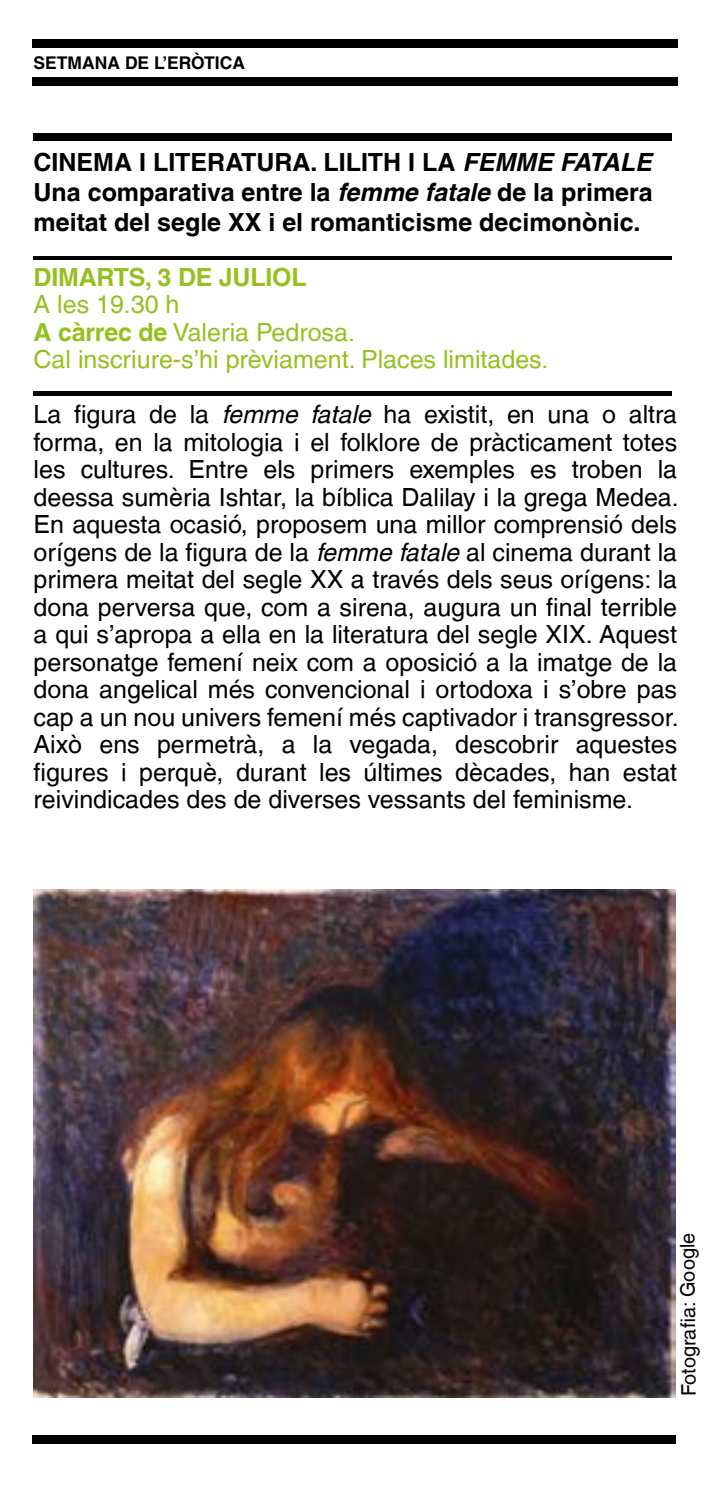
<style>
.page{position:relative;width:709px;height:1489px;background:#fff}
.page>*{position:absolute;margin:0;border:0;box-sizing:border-box;transform-origin:0 0}
.t1{font:25px/27.5px "Helvetica LT";color:#000;text-align:justify}
.t2{font:700 25px/30px "Helvetica LT";color:#000;text-align:justify}
.t3{font:25px/27.5px "Helvetica LT";color:#95c11f}
.t4{font:700 25px "Helvetica LT";letter-spacing:-.01em;color:#95c11f}
.t5{font:20px "Helvetica LT";letter-spacing:-.01em;color:#000}
.t6{font:700 17.5px "Helvetica LT";color:#000}
.s1{font-style:italic}
.s2{font-weight:700}
</style>
<div class="page">
<div style="left:32px;top:39px;width:645px;height:8px;background:#000"></div>
<div style="left:32px;top:77px;width:645px;height:9px;background:#000"></div>
<div style="left:32px;top:1434px;width:643px;height:9px;background:#000"></div>
<div style="left:34px;top:133px;width:637px;height:7px;background:#000"></div>
<hr style="left:34px;top:256px;width:637px;height:4px;background:#000">
<hr style="left:34px;top:392px;width:637px;height:3px;background:#040308">
<img style="left:34px;top:889px;width:641px;height:508px">
<p class="t6" style="left:34px;top:52px;width:213px">SETMANA DE L’ERÒTICA</p>
<p class="t2" style="left:34px;top:146px;width:620px">CINEMA I LITERATURA. LILITH I LA <span class="s1">FEMME FATALE </span>Una comparativa entre la <span class="s1">femme fatale</span> de la primera meitat del segle XX i el romanticisme decimonònic.</p>
<p class="t4" style="left:34px;top:261px;width:274px">DIMARTS, 3 DE JULIOL</p>
<p class="t3" style="left:34px;top:290px;width:516px">A les 19.30 h<br><span class="s2">A càrrec de</span> Valeria Pedrosa.<br>Cal inscriure-s’hi prèviament. Places limitades.</p>
<p class="t1" style="left:34px;top:400px;width:646px">La figura de la <span class="s1">femme fatale</span> ha existit, en una o altra forma, en la mitologia i el folklore de pràcticament totes les cultures. Entre els primers exemples es troben la deessa sumèria Ishtar, la bíblica Dalilay i la grega Medea.<br>En aquesta ocasió, proposem una millor comprensió dels orígens de la figura de la <span class="s1">femme fatale</span> al cinema durant la primera meitat del segle XX a través dels seus orígens: la dona perversa que, com a sirena, augura un final terrible a qui s’apropa a ella en la literatura del segle XIX. Aquest personatge femení neix com a oposició a la imatge de la dona angelical més convencional i ortodoxa i s’obre pas cap a un nou univers femení més captivador i transgressor.<br>Això ens permetrà, a la vegada, descobrir aquestes figures i perquè, durant les últimes dècades, han estat reivindicades des de diverses vessants del feminisme.</p>
<p class="t5" style="left:676px;top:1396px;width:165px;rotate:-90deg">Fotografia: Google</p>
</div>
